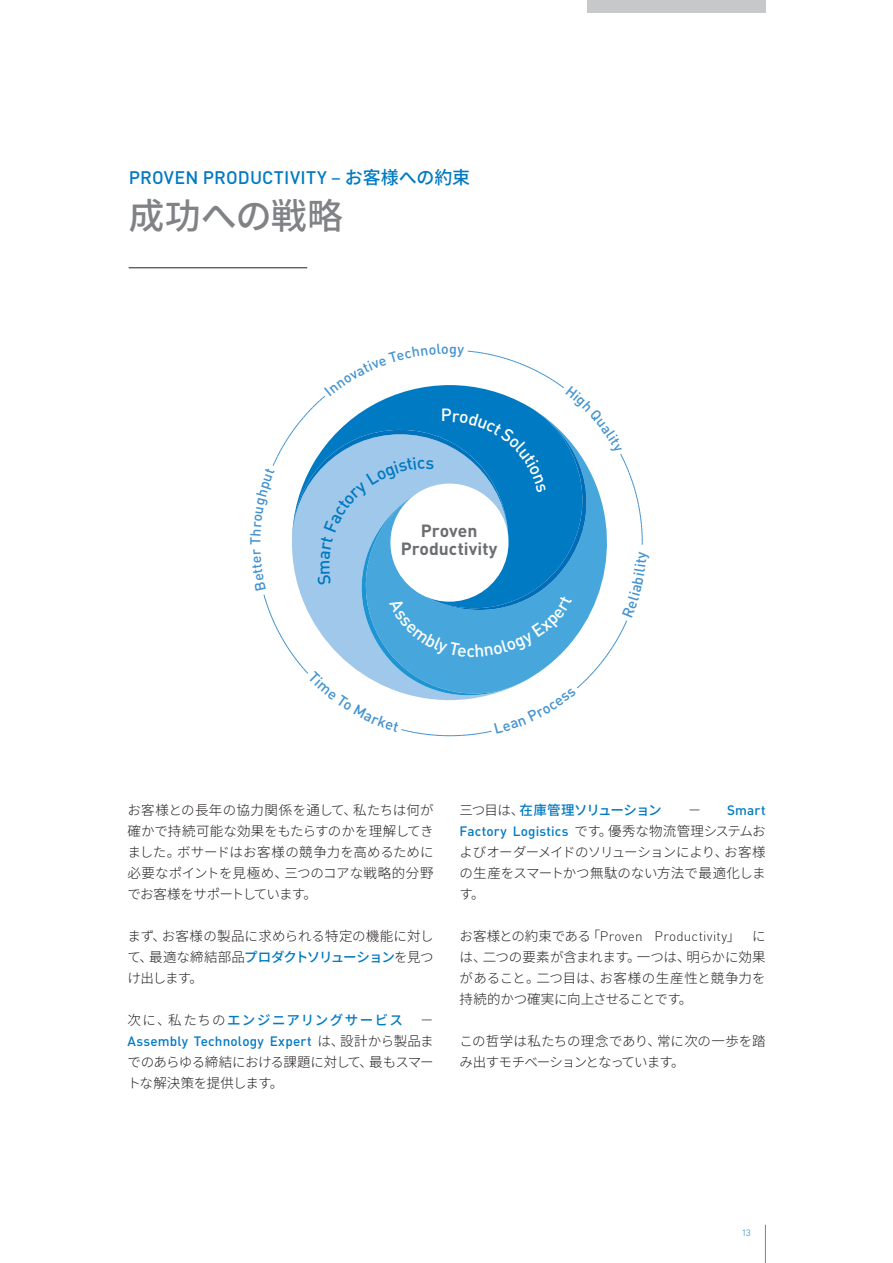
<style>
.page{position:relative;width:893px;height:1263px;background:#fff}
.page>*{position:absolute;margin:0;border:0;box-sizing:border-box;transform-origin:0 0}
.Tille{font:500 36px "Noto Sans CJ Kjp";letter-spacing:-.01em;color:#808285}
.Tille-2{font:500 18px "DINOT";letter-spacing:.01em;color:#007ac2}
.t1{font:700 17.55px/17.9px "DINOT";color:#6c6d70;text-align:center}
.t2{font:500 17.55px "DINOT";color:#fff}
.Text{font:300 13.5px/21px "Noto Sans CJ Kjp";letter-spacing:-.015em;color:#231f20;text-align:justify}
.Text-2{font:500 13.5px "Noto Sans CJ Kjp";letter-spacing:-.05em;color:#007ac2}
.t3{font:300 9px "DINOT";color:#007ac2}
.s1{font-family:"Noto Sans CJ Kjp"}
.s2{font-weight:500;color:#007ac2}
.s3{font-family:"DINOT";font-weight:500;color:#007ac2}
.s4{font-weight:300;color:#231f20}
.s5{font-family:"DINOT"}
</style>
<div class="page">
<hr style="left:765px;top:1225px;width:1px;height:38px;background:#808285">
<div style="left:587px;top:0;width:178px;height:13px;background:#c7c8ca"></div>
<hr style="left:129px;top:267px;width:178px;height:1px;background:#231f20">
<svg style="left:263px;top:350px;width:380px;height:386px"></svg>
<p class="Tille-2" style="left:129px;top:165px;width:343px">PROVEN PRODUCTIVITY <span class="s1">– お客様への約束</span></p>
<p class="Tille" style="left:129px;top:195px;width:216px">成功への戦略</p>
<p class="t2" style="left:441px;top:403px;width:13px">P</p>
<p class="t1" style="left:401px;top:521px;width:98px">Proven<br>Productivity</p>
<p class="Text" style="left:127px;top:799px;width:308px">お客様との長年の協力関係を通して、私たちは何が確かで持続可能な効果をもたらすのかを理解してきました。ボサードはお客様の競争力を高めるために必要なポイントを見極め、三つのコアな戦略的分野でお客様をサポートしています。</p>
<p class="Text" style="left:127px;top:925px;width:308px">まず、お客様の製品に求められる特定の機能に対して、最適な締結部品<span class="s2">プロダクトソリューション</span>を見つけ出します。</p>
<p class="Text" style="left:127px;top:1009px;width:308px">次に、私たちの<span class="s2">エンジニアリングサービス</span>　－<span class="s3">Assembly Technology Expert</span> は、設計から製品までのあらゆる締結における課題に対して、最もスマートな解決策を提供します。</p>
<p class="Text-2" style="left:460px;top:802px;width:204px"><span class="s4">三つ目は、</span>在庫管理ソリューション</p>
<p class="Text" style="left:688px;top:799px;width:15px">－</p>
<p class="Text" style="left:460px;top:799px;width:308px;text-indent:268px"><span class="s3">Smart Factory Logistics</span> です。優秀な物流管理システムおよびオーダーメイドのソリューションにより、お客様の生産をスマートかつ無駄のない方法で最適化します。</p>
<p class="Text" style="left:460px;top:925px;width:308px">お客様との約束である「<span class="s5">Proven Productivity</span>」 には、二つの要素が含まれます。一つは、明らかに効果があること。二つ目は、お客様の生産性と競争力を持続的かつ確実に向上させることです。</p>
<p class="Text" style="left:460px;top:1030px;width:308px">この哲学は私たちの理念であり、常に次の一歩を踏み出すモチベーションとなっています。</p>
<p class="t3" style="left:742px;top:1227px;width:11px">13</p>
</div>
